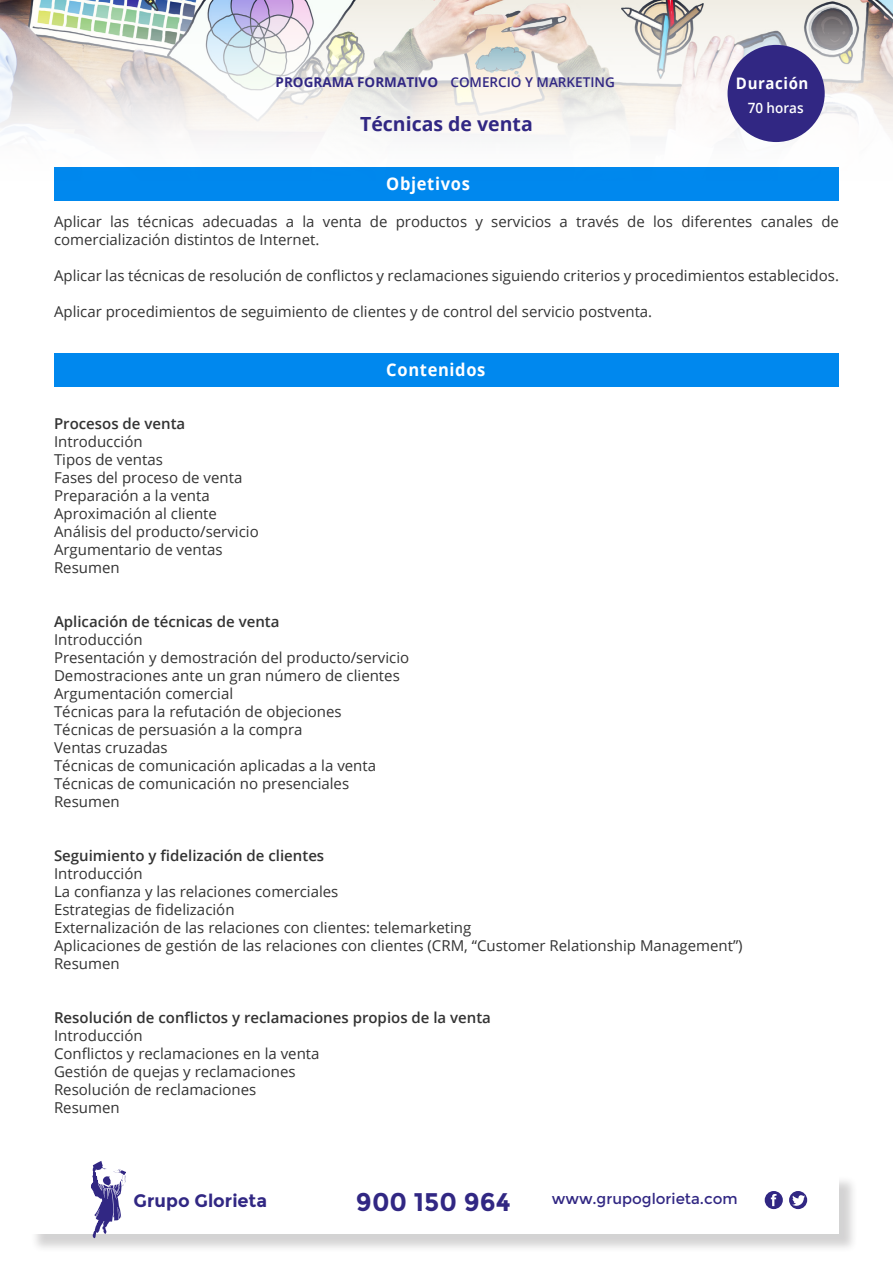
<style>
.page{position:relative;width:893px;height:1263px;background:#fff}
.page>*{position:absolute;margin:0;border:0;box-sizing:border-box;transform-origin:0 0}
.t1{font:700 25.5px "Montserrat";color:#312783}
.t2{font:700 19.5px "Open Sans";color:#312783}
.t3{font:700 18px "Montserrat";color:#312783}
.t4{font:700 17.55px "Open Sans";letter-spacing:.04em;color:#fff;scale:.94 1}
.t5{font:700 15.9px "Open Sans";letter-spacing:.04em;color:#fff;scale:.94 1}
.t6{font:15px/18px "Open Sans";color:#333}
.t7{font:600 15px "Open Sans";color:#333}
.t8{font:15px "Montserrat";color:#312783}
.t9{font:600 14.1px "Open Sans";color:#fff;scale:.95 1}
.t10{font:600 13.5px "Open Sans";color:#312783}
.t11{font:700 13.5px "Open Sans";color:#312783}
</style>
<div class="page">
<div style="left:54px;top:354px;width:785px;height:33px;background:#08e"></div>
<img style="left:0;top:0;width:893px;height:201px">
<div style="left:727px;top:45px;width:98px;height:97px;background:#312783;border-radius:50%"></div>
<div style="left:30px;top:1175px;width:828px;height:78px;background:#231f20;opacity:.2"></div>
<div style="left:28px;top:1172px;width:811px;height:62px;background:#fff"></div>
<svg style="left:91px;top:1161px;width:35px;height:77px"></svg>
<div style="left:765px;top:1191px;width:18px;height:18px;background:#312783;border-radius:50%"></div>
<svg style="left:771px;top:1194px;width:6px;height:12px"></svg>
<div style="left:789px;top:1191px;width:18px;height:18px;background:#312783;border-radius:50%"></div>
<svg style="left:792px;top:1195px;width:13px;height:11px"></svg>
<p class="t11" style="left:276px;top:73px;width:164px">PROGRAMA FORMATIVO</p>
<p class="t10" style="left:450px;top:73px;width:166px">COMERCIO Y MARKETING</p>
<p class="t5" style="left:736px;top:72px;width:79px">Duración</p>
<p class="t9" style="left:748px;top:98px;width:60px">70 horas</p>
<p class="t2" style="left:360px;top:111px;width:174px">Técnicas de venta</p>
<p class="t4" style="left:386px;top:171px;width:90px">Objetivos</p>
<p class="t6" style="left:54px;top:212px;width:786px">Aplicar las técnicas adecuadas a la venta de productos y servicios a través de los diferentes canales de comercialización distintos de Internet.</p>
<p class="t6" style="left:54px;top:266px;width:786px">Aplicar las técnicas de resolución de conflictos y reclamaciones siguiendo criterios y procedimientos establecidos.</p>
<p class="t6" style="left:54px;top:302px;width:600px">Aplicar procedimientos de seguimiento de clientes y de control del servicio postventa.</p>
<p class="t7" style="left:54px;top:413px;width:133px">Procesos de venta</p>
<p class="t6" style="left:54px;top:432px;width:90px">Introducción</p>
<p class="t6" style="left:54px;top:450px;width:110px">Tipos de ventas</p>
<p class="t6" style="left:54px;top:468px;width:190px">Fases del proceso de venta</p>
<p class="t6" style="left:54px;top:486px;width:157px">Preparación a la venta</p>
<p class="t6" style="left:54px;top:504px;width:165px">Aproximación al cliente</p>
<p class="t6" style="left:54px;top:522px;width:206px">Análisis del producto/servicio</p>
<p class="t6" style="left:54px;top:540px;width:170px">Argumentario de ventas</p>
<p class="t6" style="left:54px;top:558px;width:67px">Resumen</p>
<p class="t4" style="left:386px;top:357px;width:107px">Contenidos</p>
<p class="t7" style="left:54px;top:611px;width:227px">Aplicación de técnicas de venta</p>
<p class="t6" style="left:54px;top:630px;width:90px">Introducción</p>
<p class="t6" style="left:54px;top:648px;width:357px">Presentación y demostración del producto/servicio</p>
<p class="t6" style="left:54px;top:666px;width:347px">Demostraciones ante un gran número de clientes</p>
<p class="t6" style="left:54px;top:684px;width:181px">Argumentación comercial</p>
<p class="t6" style="left:54px;top:702px;width:289px">Técnicas para la refutación de objeciones</p>
<p class="t6" style="left:54px;top:720px;width:250px">Técnicas de persuasión a la compra</p>
<p class="t6" style="left:54px;top:738px;width:115px">Ventas cruzadas</p>
<p class="t6" style="left:54px;top:756px;width:324px">Técnicas de comunicación aplicadas a la venta</p>
<p class="t6" style="left:54px;top:774px;width:297px">Técnicas de comunicación no presenciales</p>
<p class="t6" style="left:54px;top:792px;width:67px">Resumen</p>
<p class="t7" style="left:54px;top:845px;width:272px">Seguimiento y fidelización de clientes</p>
<p class="t6" style="left:54px;top:864px;width:90px">Introducción</p>
<p class="t6" style="left:54px;top:882px;width:286px">La confianza y las relaciones comerciales</p>
<p class="t6" style="left:54px;top:900px;width:182px">Estrategias de fidelización</p>
<p class="t6" style="left:54px;top:918px;width:419px">Externalización de las relaciones con clientes: telemarketing</p>
<p class="t6" style="left:54px;top:936px;width:690px">Aplicaciones de gestión de las relaciones con clientes (CRM, “Customer Relationship Management”)</p>
<p class="t6" style="left:54px;top:954px;width:67px">Resumen</p>
<p class="t7" style="left:54px;top:1007px;width:438px">Resolución de conflictos y reclamaciones propios de la venta</p>
<p class="t6" style="left:54px;top:1026px;width:90px">Introducción</p>
<p class="t6" style="left:54px;top:1044px;width:267px">Conflictos y reclamaciones en la venta</p>
<p class="t6" style="left:54px;top:1062px;width:243px">Gestión de quejas y reclamaciones</p>
<p class="t6" style="left:54px;top:1080px;width:204px">Resolución de reclamaciones</p>
<p class="t6" style="left:54px;top:1098px;width:67px">Resumen</p>
<p class="t3" style="left:134px;top:1190px;width:135px">Grupo Glorieta</p>
<p class="t1" style="left:356px;top:1186px;width:156px">900 150 964</p>
<p class="t8" style="left:552px;top:1190px;width:187px">www.grupoglorieta.com</p>
</div>
